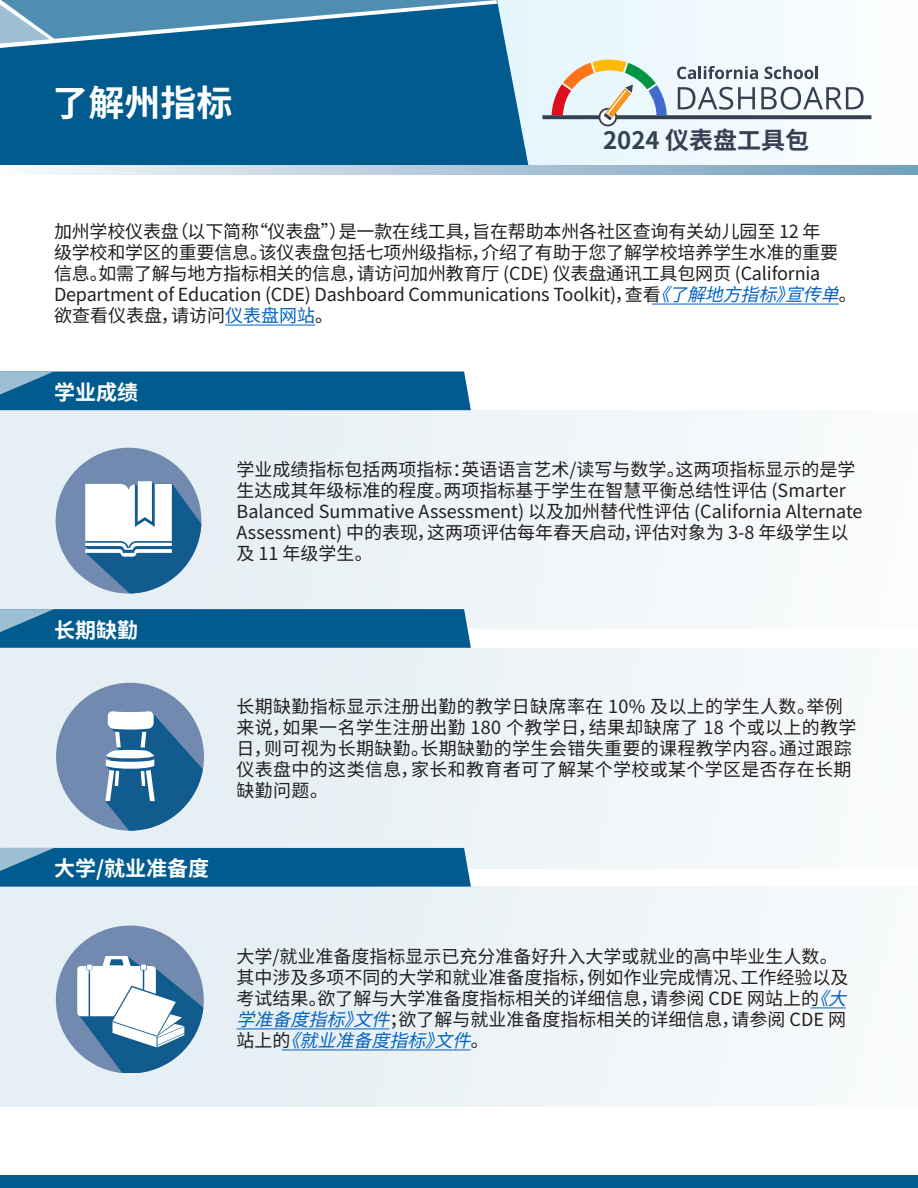
<style>
.page{position:relative;width:918px;height:1188px;background:#fff}
.page>*{position:absolute;margin:0;border:0;box-sizing:border-box;transform-origin:0 0}
.t1{font:700 36px "Source Han Sans CN";color:#fff}
.t2{font:700 24px "Source Han Sans CN";color:#364253}
.t3{font:700 21px "Source Han Sans CN";color:#fff}
.t4{font:18px/21px "Source Han Sans CN";color:#231f20}
.t5{font:18px/21px "Source Han Sans CN";letter-spacing:.02em;color:#231f20}
.P{font:italic 18px "Source Han Sans CN";color:#0563c1}
.s1{color:#0563c1}
</style>
<div class="page">
<div style="left:0;top:0;width:918px;height:166px;background:#f2fafd"></div>
<div style="left:0;top:0;width:528px;height:166px;background:#015b8e"></div>
<svg style="left:36px;top:166px;width:882px;height:9px;background:#b0c8d9"></svg>
<div style="left:0;top:410px;width:918px;height:219px;background:#f0f5f8"></div>
<div style="left:0;top:648px;width:918px;height:220px;background:#eef4f7"></div>
<div style="left:0;top:887px;width:918px;height:220px;background:#edf3f7"></div>
<svg style="left:0;top:0;width:497px;height:48px;background:#3f83a9"></svg>
<div style="left:0;top:372px;width:471px;height:38px;background:#015b8e"></div>
<svg style="left:0;top:609px;width:471px;height:39px;background:#096091"></svg>
<div style="left:0;top:848px;width:471px;height:39px;background:#015b8e"></div>
<div style="left:0;top:1176px;width:918px;height:12px;background:#015b8e"></div>
<div style="left:56px;top:448px;width:145px;height:146px;background:#738ab0;border-radius:50%"></div>
<svg style="left:85px;top:481px;width:116px;height:113px"></svg>
<div style="left:56px;top:683px;width:148px;height:147px;background:#738ab0;border-radius:50%"></div>
<svg style="left:105px;top:711px;width:98px;height:119px"></svg>
<div style="left:56px;top:926px;width:148px;height:147px;background:#738ab0;border-radius:50%"></div>
<svg style="left:77px;top:956px;width:126px;height:117px"></svg>
<div style="left:542px;top:115px;width:330px;height:4px;border:2px solid #354052"></div>
<svg style="left:677px;top:66px;width:81px;height:13px"></svg>
<svg style="left:765px;top:66px;width:53px;height:13px"></svg>
<svg style="left:678px;top:87px;width:77px;height:23px"></svg>
<svg style="left:761px;top:87px;width:103px;height:23px"></svg>
<div style="left:599px;top:109px;width:17px;height:16px;background:#fff;border-radius:50%"></div>
<div style="left:599px;top:108px;width:18px;height:18px;border:2px solid #354052;border-radius:50%"></div>
<svg style="left:552px;top:60px;width:115px;height:60px"></svg>
<hr style="left:652px;top:304px;width:187px;height:1px;background:#0563c1">
<hr style="left:225px;top:325px;width:90px;height:1px;background:#0563c1">
<hr style="left:810px;top:1007px;width:36px;height:1px;background:#0563c1">
<hr style="left:237px;top:1028px;width:153px;height:1px;background:#0563c1">
<hr style="left:282px;top:1049px;width:189px;height:1px;background:#0563c1">
<h1 class="t1" style="left:52px;top:83px;width:181px">了解州指标</h1>
<p class="t2" style="left:603px;top:127px;width:207px">2024 仪表盘工具包</p>
<p class="t4" style="left:54px;top:222px;width:786px">加州学校仪表盘（以下简称“仪表盘”）是一款在线工具，旨在帮助本州各社区查询有关幼儿园至 12 年级学校和学区的重要信息。该仪表盘包括七项州级指标，介绍了有助于您了解学校培养学生水准的重要信息。如需了解与地方指标相关的信息，请访问加州教育厅 (CDE) 仪表盘通讯工具包网页 (California Department of Education (CDE) Dashboard Communications Toolkit)，查看</p>
<p class="P" style="left:652px;top:285px;width:199px">《了解地方指标》宣传单</p>
<p class="t4" style="left:839px;top:285px;width:19px">。</p>
<p class="t4" style="left:54px;top:306px;width:281px">欲查看仪表盘，请访问<span class="s1">仪表盘网站</span>。</p>
<h2 class="t3" style="left:54px;top:381px;width:85px">学业成绩</h2>
<h2 class="t3" style="left:54px;top:618px;width:85px">长期缺勤</h2>
<h2 class="t3" style="left:54px;top:857px;width:157px">大学/就业准备度</h2>
<p class="t4" style="left:237px;top:459px;width:628px">学业成绩指标包括两项指标：英语语言艺术/读写与数学。这两项指标显示的是学生达成其年级标准的程度。两项指标基于学生在智慧平衡总结性评估 (Smarter Balanced Summative Assessment) 以及加州替代性评估 (California Alternate Assessment) 中的表现，这两项评估每年春天启动，评估对象为 3-8 年级学生以及 11 年级学生。</p>
<p class="t5" style="left:237px;top:696px;width:622px">长期缺勤指标显示注册出勤的教学日缺席率在 10% 及以上的学生人数。举例来说，如果一名学生注册出勤 180 个教学日，结果却缺席了 18 个或以上的教学日，则可视为长期缺勤。长期缺勤的学生会错失重要的课程教学内容。通过跟踪仪表盘中的这类信息，家长和教育者可了解某个学校或某个学区是否存在长期缺勤问题。</p>
<p class="t4" style="left:237px;top:947px;width:613px">大学/就业准备度指标显示已充分准备好升入大学或就业的高中毕业生人数。其中涉及多项不同的大学和就业准备度指标，例如作业完成情况、工作经验以及考试结果。欲了解与大学准备度指标相关的详细信息，请参阅 CDE 网站上的</p>
<p class="P" style="left:810px;top:988px;width:48px">《大</p>
<p class="P" style="left:237px;top:1009px;width:165px">学准备度指标》文件</p>
<p class="t4" style="left:390px;top:1010px;width:458px">；欲了解与就业准备度指标相关的详细信息，请参阅 CDE 网</p>
<p class="t4" style="left:237px;top:1031px;width:55px">站上的</p>
<p class="P" style="left:282px;top:1030px;width:201px">《就业准备度指标》文件</p>
<p class="t4" style="left:471px;top:1031px;width:19px">。</p>
</div>
